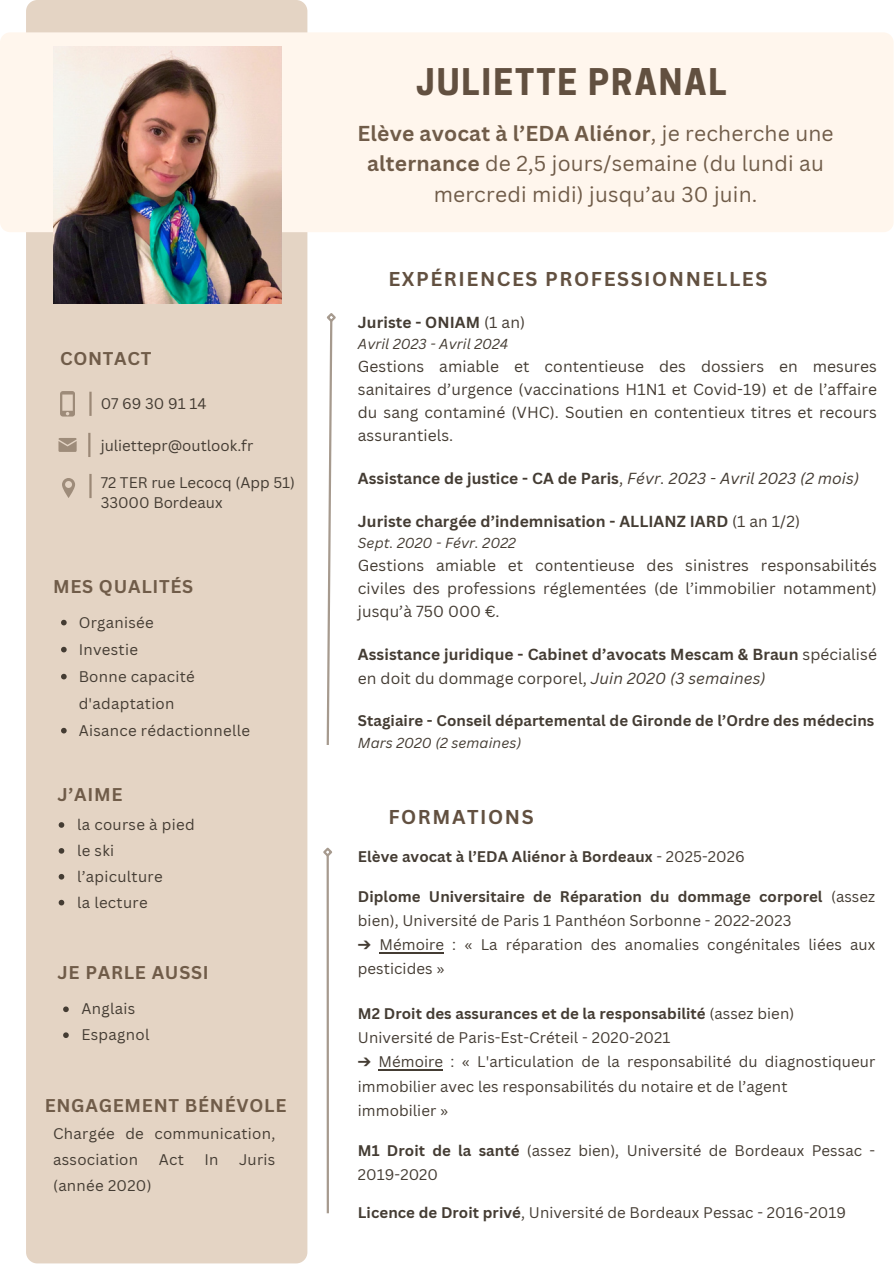
<style>
.page{position:relative;width:894px;height:1264px;background:#fff}
.page>*{position:absolute;margin:0;border:0;box-sizing:border-box;transform-origin:0 0}
.t1{font:700 34.5px "Cooper Hewitt";letter-spacing:.06em;color:#625040}
.t2{font:21px/30.3px "Canva Sans";letter-spacing:.01em;color:#705c49;text-align:center}
.t3{font:700 19.5px "Canva Sans";letter-spacing:.08em;color:#625040}
.t4{font:700 18px "Canva Sans";letter-spacing:.04em;color:#705c49}
.t5{font:15.6px/23px "Canva Sans";letter-spacing:.005em;color:#443c33;text-align:justify}
.t6{font:700 15.6px/24px "Canva Sans";letter-spacing:.005em;color:#443c33}
.t7{font:15px/24px "Canva Sans";letter-spacing:.005em;color:#443c33}
.t8{font:700 15px "Canva Sans";letter-spacing:.005em;color:#443c33}
.t9{font:italic 14.1px "Canva Sans";letter-spacing:.005em;color:#443c33}
.s1{font-weight:700}
.s2{font-weight:400}
.s3{font-weight:400;font-style:italic}
.s4{font-family:"Free Serif"}
</style>
<div class="page">
<div style="left:26px;top:0;width:281px;height:1263px;background:#e4d4c4;border-radius:11px"></div>
<div style="left:0;top:32px;width:893px;height:200px;background:#fff6ed;border-radius:10px"></div>
<svg style="left:62px;top:478px;width:13px;height:20px"></svg>
<svg style="left:58px;top:438px;width:18px;height:13px"></svg>
<svg style="left:60px;top:391px;width:15px;height:25px"></svg>
<hr style="left:89px;top:474px;width:3px;height:24px;background:#705c49">
<hr style="left:88px;top:433px;width:2px;height:24px;background:#705c49">
<hr style="left:89px;top:392px;width:3px;height:24px;background:#705c49">
<svg style="left:326px;top:313px;width:10px;height:432px"></svg>
<hr style="left:326px;top:855px;width:3px;height:358px;background:#705c49">
<svg style="left:323px;top:847px;width:9px;height:11px"></svg>
<img style="left:53px;top:46px;width:228px;height:257px">
<svg style="left:59px;top:822px;width:5px;height:5px"></svg>
<svg style="left:59px;top:848px;width:5px;height:5px"></svg>
<svg style="left:59px;top:874px;width:5px;height:5px"></svg>
<svg style="left:59px;top:899px;width:5px;height:6px"></svg>
<svg style="left:61px;top:619px;width:6px;height:6px"></svg>
<svg style="left:61px;top:646px;width:6px;height:6px"></svg>
<svg style="left:61px;top:673px;width:6px;height:6px"></svg>
<svg style="left:61px;top:727px;width:6px;height:6px"></svg>
<hr style="left:379px;top:951px;width:65px;height:2px;background:#443c33">
<hr style="left:378px;top:1068px;width:65px;height:2px;background:#443c33">
<svg style="left:63px;top:1006px;width:6px;height:6px"></svg>
<svg style="left:63px;top:1032px;width:6px;height:6px"></svg>
<p class="t4" style="left:60px;top:345px;width:93px">CONTACT</p>
<p class="t7" style="left:101px;top:391px;width:107px">07 69 30 91 14</p>
<p class="t7" style="left:101px;top:433px;width:154px">juliettepr@outlook.fr</p>
<h4 class="t7" style="left:101px;top:470px;width:196px">72 TER rue Lecocq (App 51)</h4>
<p class="t7" style="left:101px;top:490px;width:123px">33000 Bordeaux</p>
<p class="t4" style="left:53px;top:574px;width:142px">MES QUALITÉS</p>
<p class="t7" style="left:79px;top:610px;width:76px">Organisée</p>
<p class="t7" style="left:79px;top:637px;width:61px">Investie</p>
<h4 class="t7" style="left:79px;top:662px;width:118px;line-height:27px">Bonne capacité d'adaptation</h4>
<p class="t7" style="left:79px;top:718px;width:173px">Aisance rédactionnelle</p>
<p class="t4" style="left:57px;top:782px;width:66px">J’AIME</p>
<h4 class="t7" style="left:77px;top:812px;width:119px">la course à pied</h4>
<p class="t7" style="left:77px;top:838px;width:39px">le ski</p>
<p class="t7" style="left:77px;top:864px;width:87px">l’apiculture</p>
<p class="t7" style="left:77px;top:889px;width:72px">la lecture</p>
<p class="t4" style="left:57px;top:959px;width:153px">JE PARLE AUSSI</p>
<p class="t7" style="left:81px;top:996px;width:55px">Anglais</p>
<p class="t7" style="left:81px;top:1022px;width:69px">Espagnol</p>
<p class="t4" style="left:45px;top:1092px;width:243px">ENGAGEMENT BÉNÉVOLE</p>
<p class="t7" style="left:53px;top:1120px;width:224px;line-height:25.8px">Chargée de communication, association</p>
<p class="t7" style="left:159px;top:1147px;width:27px">Act</p>
<p class="t7" style="left:204px;top:1147px;width:16px">In</p>
<p class="t7" style="left:239px;top:1147px;width:38px">Juris</p>
<p class="t7" style="left:53px;top:1172px;width:100px">(année 2020)</p>
<p class="t1" style="left:416px;top:69px;width:312px">JULIETTE PRANAL</p>
<p class="t2" style="left:357px;top:118px;width:477px"><span class="s1">Elève avocat à l’EDA Aliénor</span>, je recherche une <span class="s1">alternance</span> de 2,5 jours/semaine (du lundi au mercredi midi) jusqu’au 30 juin.</p>
<p class="t3" style="left:388px;top:265px;width:380px">EXPÉRIENCES PROFESSIONNELLES</p>
<p class="t6" style="left:358px;top:310px;width:169px">Juriste - ONIAM <span class="s2">(1 an)</span></p>
<p class="t9" style="left:358px;top:334px;width:152px">Avril 2023 - Avril 2024</p>
<p class="t5" style="left:358px;top:354px;width:520px">Gestions amiable et contentieuse des dossiers en mesures sanitaires d’urgence (vaccinations H1N1 et Covid-19) et de l’affaire du sang contaminé (VHC). Soutien en contentieux titres et recours assurantiels.</p>
<h4 class="t6" style="left:358px;top:466px;width:502px">Assistance de justice - CA de Paris<span class="s2">,</span> <span class="s3">Févr. 2023 - Avril 2023 (2 mois)</span></h4>
<p class="t6" style="left:358px;top:509px;width:443px">Juriste chargée d’indemnisation - ALLIANZ IARD <span class="s2">(1 an 1/2)</span></p>
<p class="t9" style="left:358px;top:533px;width:159px">Sept. 2020 - Févr. 2022</p>
<h4 class="t5" style="left:358px;top:553px;width:520px">Gestions amiable et contentieuse des sinistres responsabilités civiles des professions réglementées (de l’immobilier notamment) jusqu’à 750 000 €.</h4>
<p class="t6" style="left:358px;top:642px;width:520px">Assistance juridique - Cabinet d’avocats Mescam &amp; Braun <span class="s2">spécialisé en doit du dommage corporel,</span> <span class="s3">Juin 2020 (3 semaines)</span></p>
<p class="t8" style="left:358px;top:710px;width:518px">Stagiaire - Conseil départemental de Gironde de l’Ordre des médecins</p>
<h1 class="t9" style="left:358px;top:733px;width:165px">Mars 2020 (2 semaines)</h1>
<p class="t3" style="left:388px;top:802px;width:147px">FORMATIONS</p>
<h3 class="t8" style="left:358px;top:845px;width:388px">Elève avocat à l’EDA Aliénor à Bordeaux <span class="s2">- 2025-2026</span></h3>
<h2 class="t7" style="left:358px;top:884px;width:518px"><span class="s1">Diplome Universitaire de Réparation du dommage corporel</span> (assez bien), Université de Paris 1 Panthéon Sorbonne - 2022-2023</h2>
<p class="t7" style="left:358px;top:932px;width:518px"><span class="s4">➔</span> Mémoire : « La réparation des anomalies congénitales liées aux pesticides »</p>
<p class="t8" style="left:358px;top:1003px;width:438px">M2 Droit des assurances et de la responsabilité <span class="s2">(assez bien)</span></p>
<p class="t7" style="left:358px;top:1025px;width:314px">Université de Paris-Est-Créteil - 2020-2021</p>
<p class="t7" style="left:358px;top:1049px;width:518px"><span class="s4">➔</span> Mémoire : « L'articulation de la responsabilité du diagnostiqueur immobilier avec les responsabilités du notaire et de l’agent</p>
<p class="t7" style="left:358px;top:1097px;width:92px">immobilier »</p>
<p class="t7" style="left:358px;top:1138px;width:518px"><span class="s1">M1 Droit de la santé</span> (assez bien), Université de Bordeaux Pessac -<br>2019-2020</p>
<p class="t7" style="left:358px;top:1200px;width:489px"><span class="s1">Licence de Droit privé</span>, Université de Bordeaux Pessac - 2016-2019</p>
</div>
